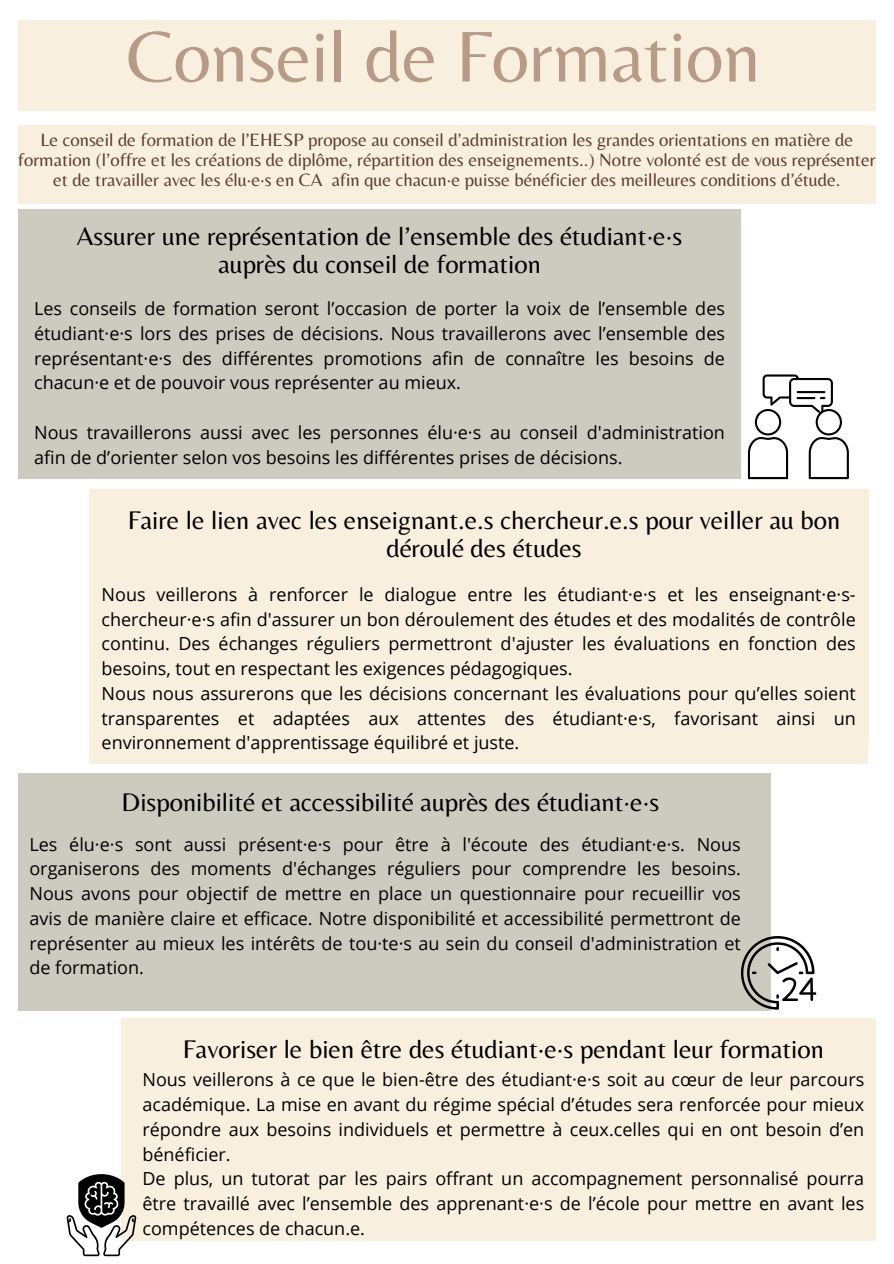
<style>
.page{position:relative;width:894px;height:1264px;background:#fff}
.page>*{position:absolute;margin:0;border:0;box-sizing:border-box;transform-origin:0 0}
.t1{font:74.7px "Belleza";color:#b79b88}
.t2{font:26.55px/28.2px "Belleza";color:#000;text-align:center}
.t3{font:18.6px/20.2px "Belleza";color:#5c3d2d;text-align:center}
.t4{font:18px/24.8px "Open Sans";color:#000;text-align:justify}
</style>
<div class="page">
<div style="left:18px;top:20px;width:857px;height:91px;background:#f9efdf"></div>
<div style="left:18px;top:210px;width:722px;height:269px;background:#cdcbbf"></div>
<div style="left:89px;top:489px;width:778px;height:274px;background:#f9efdf"></div>
<div style="left:18px;top:772px;width:752px;height:238px;background:#cdcbbf"></div>
<div style="left:18px;top:125px;width:857px;height:79px;background:#f9efdf"></div>
<div style="left:121px;top:1018px;width:754px;height:222px;background:#f9efdf"></div>
<svg style="left:67px;top:1174px;width:69px;height:82px"></svg>
<svg style="left:740px;top:936px;width:76px;height:73px"></svg>
<svg style="left:747px;top:374px;width:101px;height:105px"></svg>
<p class="t1" style="left:126px;top:12px;width:635px">Conseil de Formation</p>
<p class="t3" style="left:18px;top:129px;width:859px">Le conseil de formation de l’EHESP propose au conseil d’administration les grandes orientations en matière de formation (l’offre et les créations de diplôme, répartition des enseignements..) Notre volonté est de vous représenter et de travailler avec les élu·e·s en CA afin que chacun·e puisse bénéficier des meilleures conditions d’étude.</p>
<h1 class="t2" style="left:77px;top:222px;width:606px">Assurer une représentation de l’ensemble des étudiant·e·s auprès du conseil de formation</h1>
<p class="t4" style="left:34px;top:296px;width:692px">Les conseils de formation seront l’occasion de porter la voix de l’ensemble des étudiant·e·s lors des prises de décisions. Nous travaillerons avec l’ensemble des représentant·e·s des différentes promotions afin de connaître les besoins de chacun·e et de pouvoir vous représenter au mieux.</p>
<h2 class="t4" style="left:34px;top:419px;width:692px">Nous travaillerons aussi avec les personnes élu·e·s au conseil d'administration afin de d’orienter selon vos besoins les différentes prises de décisions.</h2>
<p class="t2" style="left:128px;top:506px;width:714px">Faire le lien avec les enseignant.e.s chercheur.e.s pour veiller au bon déroulé des études</p>
<p class="t4" style="left:101px;top:581px;width:755px">Nous veillerons à renforcer le dialogue entre les étudiant·e·s et les enseignant·e·s&shy;chercheur·e·s afin d'assurer un bon déroulement des études et des modalités de contrôle continu. Des échanges réguliers permettront d'ajuster les évaluations en fonction des besoins, tout en respectant les exigences pédagogiques.</p>
<h2 class="t4" style="left:101px;top:680px;width:755px">Nous nous assurerons que les décisions concernant les évaluations pour qu’elles soient transparentes et adaptées aux attentes des étudiant·e·s, favorisant ainsi un environnement d'apprentissage équilibré et juste.</h2>
<h2 class="t2" style="left:121px;top:787px;width:539px">Disponibilité et accessibilité auprès des étudiant·e·s</h2>
<p class="t4" style="left:29px;top:831px;width:712px">Les élu·e·s sont aussi présent·e·s pour être à l'écoute des étudiant·e·s. Nous organiserons des moments d'échanges réguliers pour comprendre les besoins.<br>Nous avons pour objectif de mettre en place un questionnaire pour recueillir vos avis de manière claire et efficace. Notre disponibilité et accessibilité permettront de représenter au mieux les intérêts de tou·te·s au sein du conseil d'administration et de formation.</p>
<p class="t2" style="left:183px;top:1034px;width:642px">Favoriser le bien être des étudiant·e·s pendant leur formation</p>
<p class="t4" style="left:142px;top:1066px;width:723px">Nous veillerons à ce que le bien-être des étudiant·e·s soit au cœur de leur parcours académique. La mise en avant du régime spécial d’études sera renforcée pour mieux répondre aux besoins individuels et permettre à ceux.celles qui en ont besoin d’en bénéficier.</p>
<h2 class="t4" style="left:142px;top:1165px;width:723px">De plus, un tutorat par les pairs offrant un accompagnement personnalisé pourra être travaillé avec l’ensemble des apprenant·e·s de l’école pour mettre en avant les compétences de chacun.e.</h2>
</div>
